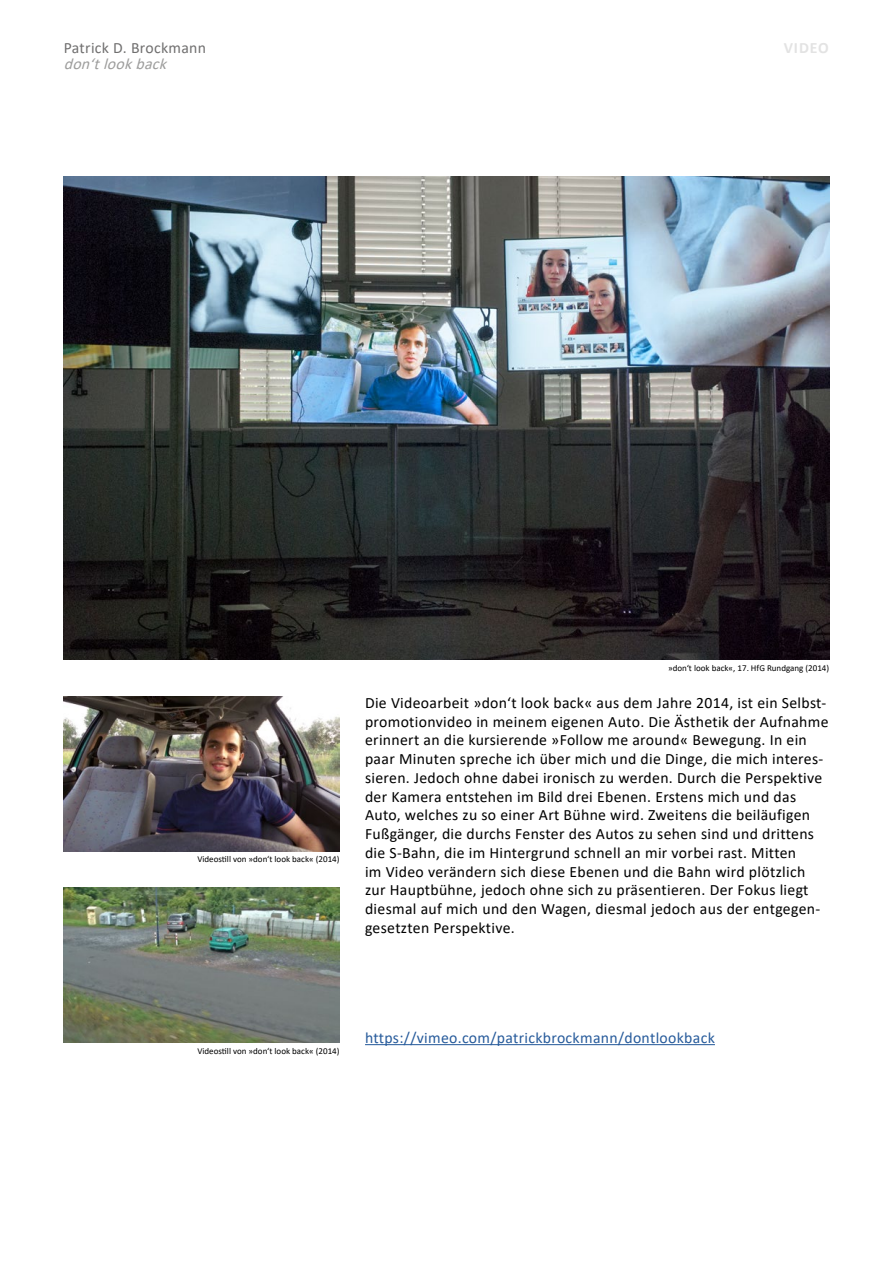
<style>
.page{position:relative;width:893px;height:1263px;background:#fff}
.page>*{position:absolute;margin:0;border:0;box-sizing:border-box;transform-origin:0 0}
.Copy{font:15.75px/18.8px "Calibri";letter-spacing:.02em;color:#000}
.Copy-2{font:15.75px "Calibri";letter-spacing:.02em;color:#275b9b}
.t1{font:15.75px "Calibri";letter-spacing:.02em;color:#706f6f}
.Titel_kursiv__oben{font:italic 15.75px "Calibri";color:#9d9d9c}
.Bereich_oben_rechts{font:700 15.75px "Calibri";letter-spacing:.06em;color:#e3e3e3}
.Bilduntertitel{font:9px "Calibri";color:#000}
</style>
<div class="page">
<img style="left:64px;top:176px;width:765px;height:484px">
<img style="left:64px;top:888px;width:276px;height:155px">
<img style="left:64px;top:696px;width:276px;height:155px">
<hr style="left:365px;top:1044px;width:350px;height:1px;background:#275b9b">
<p class="t1" style="left:64px;top:37px;width:144px">Patrick D. Brockmann</p>
<p class="Bereich_oben_rechts" style="left:784px;top:37px;width:47px">VIDEO</p>
<p class="Titel_kursiv__oben" style="left:64px;top:53px;width:109px">don‘tlookback</p>
<p class="Bilduntertitel" style="left:197px;top:853px;width:144px">Videostill von »don‘t look back« (2014)</p>
<p class="Bilduntertitel" style="left:668px;top:661px;width:163px">»don‘t look back«, 17. HfG Rundgang (2014)</p>
<p class="Copy" style="left:365px;top:693px;width:465px">Die Videoarbeit »don‘t look back« aus dem Jahre 2014, ist ein Selbst&shy;promotionvideo in meinem eigenen Auto. Die Ästhetik der Aufnahme erinnert an die kursierende »Follow me around« Bewegung. In ein paar Minuten spreche ich über mich und die Dinge, die mich interes&shy;sieren. Jedoch ohne dabei ironisch zu werden. Durch die Perspektive der Kamera entstehen im Bild drei Ebenen. Erstens mich und das Auto, welches zu so einer Art Bühne wird. Zweitens die beiläufigen Fußgänger, die durchs Fenster des Autos zu sehen sind und drittens die S-Bahn, die im Hintergrund schnell an mir vorbei rast. Mitten<br>im Video verändern sich diese Ebenen und die Bahn wird plötzlich zur Hauptbühne, jedoch ohne sich zu präsentieren. Der Fokus liegt diesmal auf mich und den Wagen, diesmal jedoch aus der entgegen&shy;gesetzten Perspektive.</p>
<p class="Bilduntertitel" style="left:197px;top:1045px;width:144px">Videostill von »don‘t look back« (2014)</p>
<p class="Copy-2" style="left:365px;top:1027px;width:351px">https://vimeo.com/patrickbrockmann/dontlookback</p>
</div>
